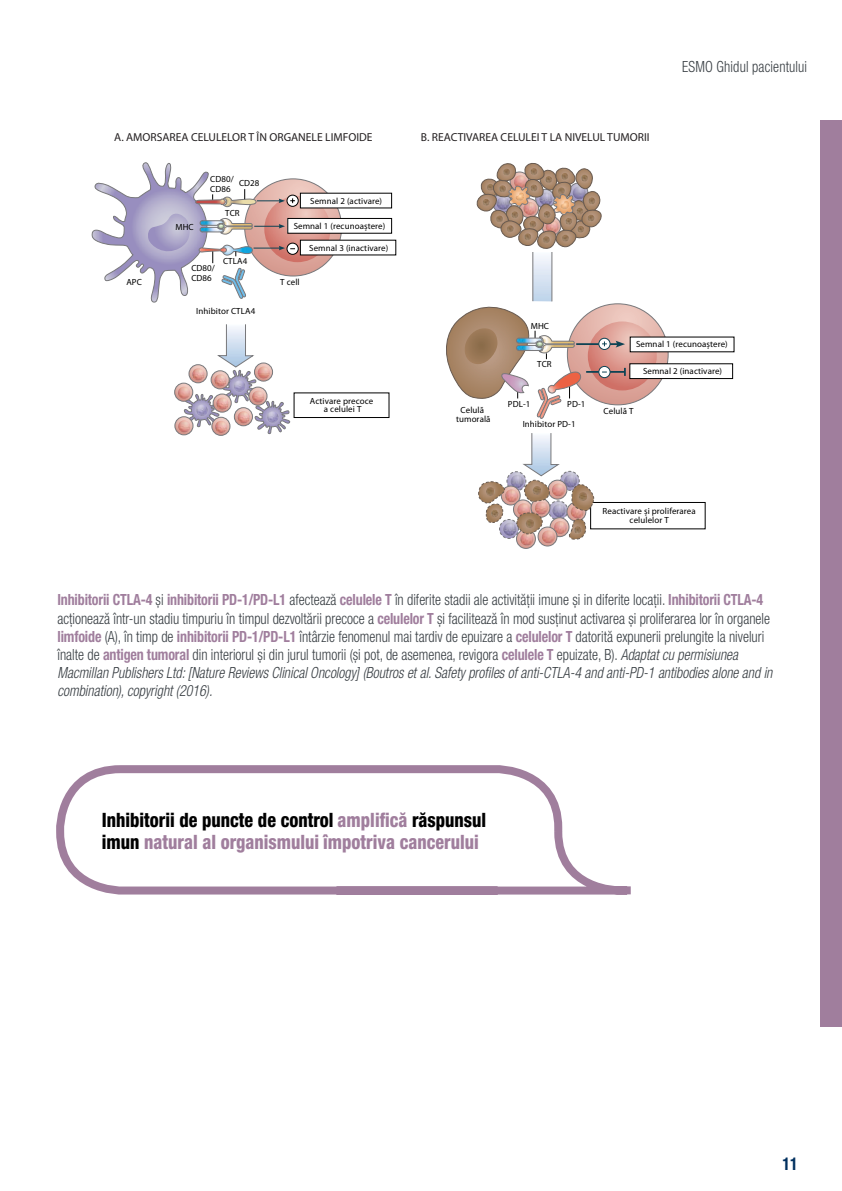
<style>
.page{position:relative;width:842px;height:1191px;background:#fff}
.page>*{position:absolute;margin:0;border:0;box-sizing:border-box;transform-origin:0 0}
.t1{font:800 condensed 19.8px/22px "Helvetica Neue LT Pro";color:#a07e9d;scale:.91 1}
.t2{font:700 condensed 17.6px "Helvetica Neue LT Pro";color:#00305f;scale:.91 1}
.t3{font:300 condensed 15.4px/18px "Helvetica Neue LT Pro";color:#373d42;scale:.91 1}
.t4{font:11.6px "Myriad Pro";color:#231f20}
.t5{font:9px/9px "Myriad Pro";letter-spacing:.01em;color:#000;text-align:center}
.t6{font:9px "Helvetica Neue";color:#000}
.s1{font-weight:700;color:#a07e9d}
.s2{font-style:italic}
.s3{color:#000}
</style>
<div class="page">
<svg style="left:56px;top:765px;width:575px;height:130px"></svg>
<div style="left:590px;top:502px;width:116px;height:27px;border:1px solid #000"></div>
<img style="left:245px;top:179px;width:97px;height:97px;border-radius:48px">
<img style="left:264px;top:196px;width:67px;height:66px;border-radius:33px">
<img style="left:175px;top:383px;width:18px;height:18px;border-radius:9px">
<div style="left:174px;top:383px;width:19px;height:18px;border:1px solid #78787b;border-radius:50%"></div>
<img style="left:175px;top:417px;width:18px;height:18px;border-radius:9px">
<div style="left:175px;top:416px;width:18px;height:19px;border:1px solid #78787b;border-radius:50%"></div>
<svg style="left:178px;top:324px;width:113px;height:111px"></svg>
<div style="left:294px;top:392px;width:95px;height:26px;border:1px solid #000"></div>
<div style="left:300px;top:193px;width:92px;height:15px;background:#fff"></div>
<div style="left:300px;top:240px;width:96px;height:15px;background:#fff"></div>
<svg style="left:287px;top:195px;width:11px;height:11px"></svg>
<div style="left:287px;top:195px;width:12px;height:12px;border:1px solid #000;border-radius:50%"></div>
<svg style="left:287px;top:243px;width:11px;height:11px"></svg>
<div style="left:287px;top:243px;width:12px;height:12px;border:1px solid #000;border-radius:50%"></div>
<div style="left:532px;top:250px;width:20px;height:52px;border:1px solid #78787b"></div>
<hr style="left:532px;top:249px;width:21px;height:3px;background:#fff">
<img style="left:567px;top:304px;width:101px;height:101px;border-radius:50px">
<img style="left:588px;top:321px;width:69px;height:69px;border-radius:34px">
<svg style="left:476px;top:163px;width:126px;height:86px"></svg>
<div style="left:516px;top:529px;width:20px;height:20px;border:1px solid #78787b;border-radius:50%"></div>
<hr style="left:576px;top:343px;width:43px;height:2px;background:#0e4354">
<svg style="left:615px;top:341px;width:10px;height:6px"></svg>
<svg style="left:624px;top:368px;width:2px;height:8px"></svg>
<hr style="left:586px;top:371px;width:39px;height:2px;background:#0e4354">
<div style="left:599px;top:338px;width:11px;height:11px;background:#fff;border-radius:50%"></div>
<svg style="left:602px;top:341px;width:5px;height:5px"></svg>
<div style="left:598px;top:338px;width:12px;height:12px;border:1px solid #0e4354;border-radius:50%"></div>
<svg style="left:599px;top:366px;width:11px;height:12px"></svg>
<div style="left:598px;top:366px;width:12px;height:12px;border:1px solid #0e4354;border-radius:50%"></div>
<div style="left:630px;top:364px;width:103px;height:14px;background:#fff"></div>
<div style="left:629px;top:363px;width:104px;height:16px;border:1px solid #000"></div>
<svg style="left:478px;top:433px;width:116px;height:113px"></svg>
<svg style="left:91px;top:162px;width:204px;height:141px"></svg>
<svg style="left:446px;top:301px;width:136px;height:118px"></svg>
<div style="left:288px;top:218px;width:102px;height:15px;background:#fff"></div>
<div style="left:287px;top:218px;width:105px;height:16px;border:1px solid #000"></div>
<div style="left:630px;top:337px;width:102px;height:15px;background:#fff"></div>
<div style="left:820px;top:120px;width:22px;height:906px;background:#a07e9d"></div>
<p class="t4" style="left:114px;top:130px;width:260px">A. AMORSAREA CELULELOR T ÎN ORGANELE LIMFOIDE</p>
<p class="t4" style="left:421px;top:130px;width:230px">B. REACTIVAREA CELULEI T LA NIVELUL TUMORII</p>
<p class="t6" style="left:175px;top:221px;width:20px">MHC</p>
<p class="t5" style="left:210px;top:174px;width:25px;line-height:9.8px;text-align:left">CD80/<br>CD86</p>
<p class="t5" style="left:239px;top:179px;width:22px">CD28</p>
<p class="t5" style="left:225px;top:208px;width:16px">TCR</p>
<p class="t5" style="left:310px;top:196px;width:73px">Semnal 2 (activare)</p>
<p class="t5" style="left:294px;top:221px;width:93px">Semnal 1 (recunoaștere)</p>
<p class="t5" style="left:309px;top:243px;width:81px">Semnal 3 (inactivare)</p>
<p class="t5" style="left:223px;top:257px;width:26px">CTLA4</p>
<p class="t5" style="left:191px;top:263px;width:25px;line-height:9.8px;text-align:left">CD80/<br>CD86</p>
<p class="t5" style="left:126px;top:277px;width:17px">APC</p>
<p class="t5" style="left:280px;top:277px;width:21px">T cell</p>
<p class="t5" style="left:196px;top:306px;width:60px">Inhibitor CTLA4</p>
<p class="t3" style="left:682px;top:57px;width:139px">ESMO Ghidul pacientului</p>
<p class="t5" style="left:310px;top:396px;width:65px">Activare precoce a celulei T</p>
<p class="t5" style="left:456px;top:405px;width:36px">Celulă tumorală</p>
<p class="t5" style="left:531px;top:321px;width:20px">MHC</p>
<p class="t5" style="left:537px;top:359px;width:16px">TCR</p>
<p class="t5" style="left:508px;top:399px;width:24px">PDL-1</p>
<p class="t5" style="left:523px;top:394px;width:64px;line-height:19.6px;text-align:left;text-indent:45px">PD-1<br>Inhibitor PD-1</p>
<p class="t5" style="left:636px;top:339px;width:93px">Semnal 1 (recunoaștere)</p>
<p class="t5" style="left:643px;top:366px;width:81px">Semnal 2 (inactivare)</p>
<p class="t5" style="left:603px;top:406px;width:31px">Celulă T</p>
<p class="t5" style="left:603px;top:506px;width:95px">Reactivare și proliferarea celulelor T</p>
<p class="t3" style="left:57px;top:591px;width:787px"><span class="s1">Inhibitorii CTLA-4</span> și <span class="s1">inhibitorii PD-1/PD-L1</span> afectează <span class="s1">celulele T</span> în diferite stadii ale activității imune și in diferite locații. <span class="s1">Inhibitorii CTLA-4 </span>acționează într-un stadiu timpuriu în timpul dezvoltării precoce a <span class="s1">celulelor T</span> și facilitează în mod susținut activarea și proliferarea lor în organele <span class="s1">limfoide</span> (A), în timp de <span class="s1">inhibitorii PD-1/PD-L1</span> întârzie fenomenul mai tardiv de epuizare a <span class="s1">celulelor T</span> datorită expunerii prelungite la niveluri înalte de <span class="s1">antigen tumoral</span> din interiorul și din jurul tumorii (și pot, de asemenea, revigora <span class="s1">celulele T</span> epuizate, B). <span class="s2">Adaptat cu permisiunea Macmillan Publishers Ltd: [Nature Reviews Clinical Oncology] (Boutros et al. Safety profiles of anti-CTLA-4 and anti-PD-1 antibodies alone and in combination), copyright (2016).</span></p>
<p class="t1" style="left:102px;top:808px;width:424px"><span class="s3">Inhibitorii de puncte de control</span> amplifică <span class="s3">răspunsul imun</span> natural al organismului împotriva cancerului</p>
<p class="t2" style="left:783px;top:1153px;width:18px">11</p>
</div>
